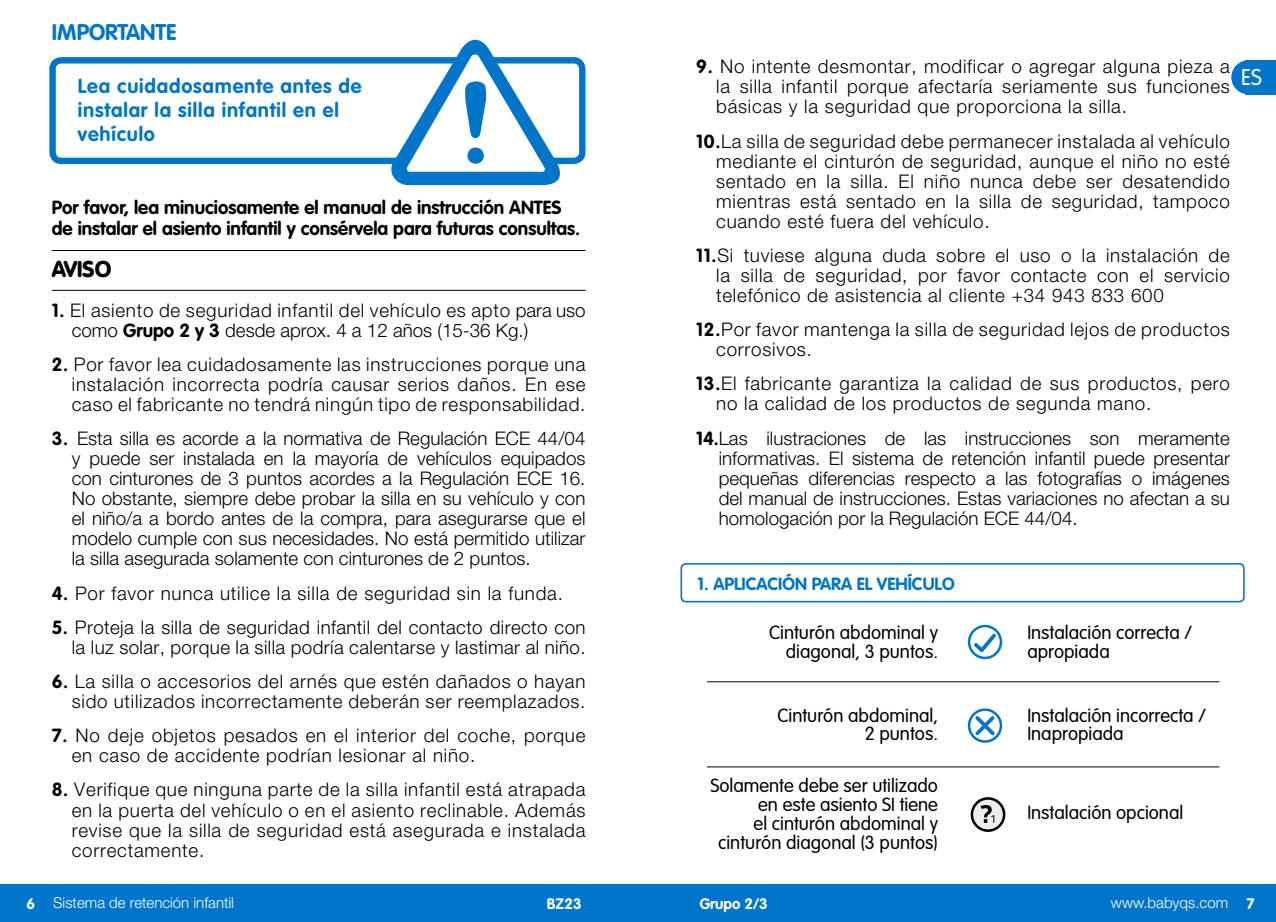
<style>
.page{position:relative;width:1276px;height:922px;background:#fff}
.page>*{position:absolute;margin:0;border:0;box-sizing:border-box;transform-origin:0 0}
.t1{font:700 22.5px "VAG Rounded Std";color:#0075c9}
.t2{font:900 22.5px "VAG Rounded Std";color:#000}
.t3{font:300 22.5px "VAG Rounded Std";color:#fff}
.t4{font:700 20px/24px "VAG Rounded Std";letter-spacing:.04em;color:#0075c9}
.t5{font:300 18.75px/20px "Helvetica Neue LT Std";letter-spacing:.04em;color:#000;text-align:justify}
.t6{font:300 18.75px/18.8px "VAG Rounded Std";color:#000;text-align:right}
.t7{font:300 18.75px/20px "Helvetica Neue LT Std";letter-spacing:.02em;color:#000;text-align:right}
.t8{font:700 18.75px/21.2px "VAG Rounded Std";color:#000}
.t9{font:700 17.5px "VAG Rounded Std";color:#0075c9}
.t10{font:300 15px "Helvetica Neue LT Std";color:#fff}
.t11{font:700 15px "VAG Rounded Std";color:#fff}
.s1{font-family:"VAG Rounded Std";font-weight:700}
</style>
<div class="page">
<div style="left:0;top:884px;width:1276px;height:37px;background:#0075c9"></div>
<hr style="left:52px;top:290px;width:533px;height:1px;background:#000">
<hr style="left:52px;top:250px;width:533px;height:1px;background:#000">
<div style="left:49px;top:57px;width:536px;height:107px;border:6px solid #0075c9;border-radius:9px"></div>
<svg style="left:387px;top:39px;width:178px;height:146px"></svg>
<div style="left:680px;top:563px;width:564px;height:39px;border:2px solid #0075c9;border-radius:5px"></div>
<svg style="left:968px;top:624px;width:34px;height:35px"></svg>
<svg style="left:968px;top:708px;width:34px;height:34px"></svg>
<hr style="left:707px;top:681px;width:512px;height:1px;background:#000">
<hr style="left:707px;top:766px;width:512px;height:1px;background:#000">
<svg style="left:970px;top:797px;width:35px;height:34px"></svg>
<div style="left:1245px;top:60px;width:31px;height:34px;background:#0075c9"></div>
<div style="left:1231px;top:60px;width:34px;height:34px;background:#0075c9;border-radius:50%"></div>
<p class="t1" style="left:52px;top:19px;width:126px">IMPORTANTE</p>
<p class="t4" style="left:78px;top:75px;width:285px">Lea cuidadosamente antes de instalar la silla infantil en el vehículo</p>
<p class="t8" style="left:52px;top:197px;width:530px">Por favor, lea minuciosamente el manual de instrucción ANTES de instalar el asiento infantil y consérvela para futuras consultas.</p>
<p class="t2" style="left:52px;top:256px;width:61px">AVISO</p>
<p class="t5" style="left:72px;top:299px;width:515px;text-indent:-20px"><span class="s1">1.</span> El asiento de seguridad infantil del vehículo es apto para uso como <span class="s1">Grupo 2 y 3</span> desde aprox. 4 a 12 años (15-36 Kg.)</p>
<p class="t5" style="left:72px;top:354px;width:515px;text-indent:-20px"><span class="s1">2.</span> Por favor lea cuidadosamente las instrucciones porque una instalación incorrecta podría causar serios daños. En ese caso el fabricante no tendrá ningún tipo de responsabilidad.</p>
<p class="t5" style="left:72px;top:428px;width:515px;text-indent:-20px"><span class="s1">3.</span> Esta silla es acorde a la normativa de Regulación ECE 44/04 y puede ser instalada en la mayoría de vehículos equipados con cinturones de 3 puntos acordes a la Regulación ECE 16.<br>No obstante, siempre debe probar la silla en su vehículo y con el niño/a a bordo antes de la compra, para asegurarse que el modelo cumple con sus necesidades. No está permitido utilizar la silla asegurada solamente con cinturones de 2 puntos.</p>
<p class="t5" style="left:52px;top:582px;width:512px"><span class="s1">4.</span> Por favor nunca utilice la silla de seguridad sin la funda.</p>
<p class="t7" style="left:52px;top:616px;width:535px"><span class="s1">5.</span> Proteja la silla de seguridad infantil del contacto directo con la luz solar, porque la silla podría calentarse y lastimar al niño.</p>
<p class="t5" style="left:52px;top:670px;width:535px;text-align:right"><span class="s1">6.</span> La silla o accesorios del arnés que estén dañados o hayan sido utilizados incorrectamente deberán ser reemplazados.</p>
<p class="t5" style="left:72px;top:725px;width:515px;text-indent:-20px"><span class="s1">7.</span> No deje objetos pesados en el interior del coche, porque en caso de accidente podrían lesionar al niño.</p>
<p class="t5" style="left:72px;top:779px;width:515px;text-indent:-20px"><span class="s1">8.</span> Verifique que ninguna parte de la silla infantil está atrapada en la puerta del vehículo o en el asiento reclinable. Además revise que la silla de seguridad está asegurada e instalada correctamente.</p>
<p class="t5" style="left:716px;top:56px;width:515px;text-indent:-20px"><span class="s1">9.</span> No intente desmontar, modificar o agregar alguna pieza a la silla infantil porque afectaría seriamente sus funciones básicas y la seguridad que proporciona la silla.</p>
<p class="t5" style="left:716px;top:130px;width:515px;text-indent:-20px"><span class="s1">10.</span>La silla de seguridad debe permanecer instalada al vehículo mediante el cinturón de seguridad, aunque el niño no esté sentado en la silla. El niño nunca debe ser desatendido mientras está sentado en la silla de seguridad, tampoco cuando esté fuera del vehículo.</p>
<p class="t5" style="left:716px;top:245px;width:515px;text-indent:-20px"><span class="s1">11.</span>Si tuviese alguna duda sobre el uso o la instalación de la silla de seguridad, por favor contacte con el servicio telefónico de asistencia al cliente +34 943 833 600</p>
<p class="t5" style="left:716px;top:319px;width:515px;text-indent:-20px"><span class="s1">12.</span>Por favor mantenga la silla de seguridad lejos de productos corrosivos.</p>
<p class="t5" style="left:716px;top:373px;width:515px;text-indent:-20px"><span class="s1">13.</span>El fabricante garantiza la calidad de sus productos, pero no la calidad de los productos de segunda mano.</p>
<p class="t5" style="left:718px;top:427px;width:513px;text-indent:-22px"><span class="s1">14.</span>Las ilustraciones de las instrucciones son meramente informativas. El sistema de retención infantil puede presentar pequeñas diferencias respecto a las fotografías o imágenes del manual de instrucciones. Estas variaciones no afectan a su homologación por la Regulación ECE 44/04.</p>
<p class="t3" style="left:1241px;top:65px;width:22px">ES</p>
<p class="t9" style="left:697px;top:573px;width:259px">1. APLICACIÓN PARA EL VEHÍCULO</p>
<p class="t6" style="left:769px;top:623px;width:170px">Cinturón abdominal y diagonal, 3 puntos.</p>
<p class="t6" style="left:777px;top:706px;width:162px">Cinturón abdominal,<br>2 puntos.</p>
<p class="t6" style="left:710px;top:777px;width:229px">Solamente debe ser utilizado en este asiento SI tiene<br>el cinturón abdominal y cinturón diagonal (3 puntos)</p>
<p class="t6" style="left:1027px;top:623px;width:166px;text-align:left">Instalación correcta / apropiada</p>
<p class="t6" style="left:1027px;top:706px;width:180px;text-align:left">Instalación incorrecta /<br>Inapropiada</p>
<p class="t6" style="left:1027px;top:803px;width:157px">Instalación opcional</p>
<p class="t10" style="left:26px;top:893px;width:209px"><span class="s1">6</span> Sistema de retención infantil</p>
<p class="t11" style="left:547px;top:894px;width:36px">BZ23</p>
<p class="t11" style="left:699px;top:894px;width:70px">Grupo 2/3</p>
<p class="t10" style="left:1111px;top:893px;width:145px">www.babyqs.com <span class="s1">7</span></p>
</div>
